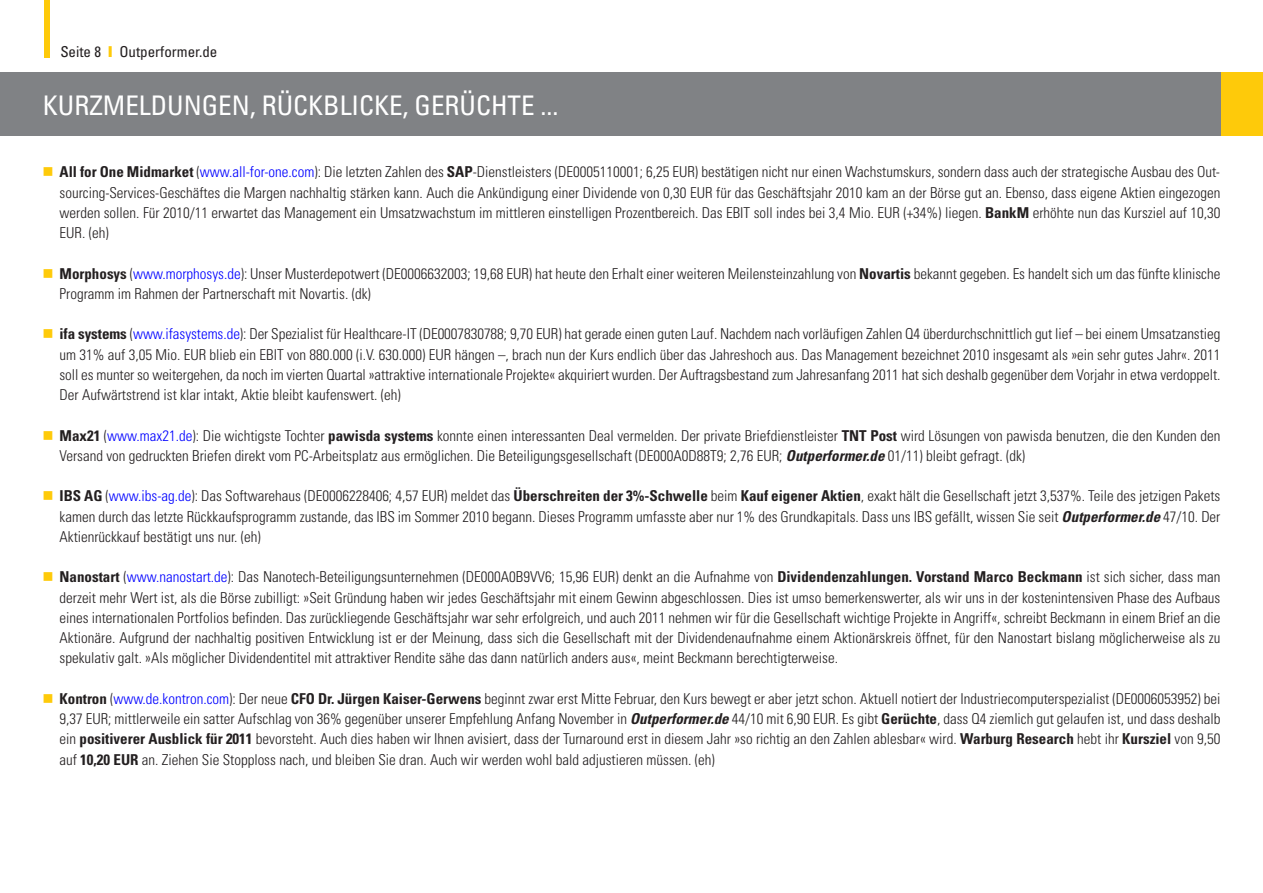
<style>
.page{position:relative;width:1263px;height:893px;background:#fff}
.page>*{position:absolute;margin:0;border:0;box-sizing:border-box;transform-origin:0 0}
.t1{font:300 condensed 79.5px "Univers";color:#feca0a}
.t2{font:condensed 27px "Univers";color:#fff}
.t3{font:300 condensed 15px/20.2px "Univers";color:#231f20;text-align:justify}
.t4{font:condensed 15px "Univers";color:#231f20}
.s1{font-weight:900;font-stretch:normal;color:#feca0a}
.s2{color:#feca0a}
.s3{font-weight:700}
.s4{color:#00f}
.s5{font-weight:700;font-style:italic}
</style>
<div class="page">
<div style="left:0;top:72px;width:1263px;height:64px;background:#feca0a"></div>
<div style="left:0;top:72px;width:1220px;height:64px;background:#808285"></div>
<h1 class="t1" style="left:38px;top:0;width:19px">I</h1>
<p class="t4" style="left:60px;top:47px;width:159px">Seite 8 <span class="s1">I</span> Outperformer.de</p>
<h2 class="t2" style="left:43px;top:96px;width:517px">KURZMELDUNGEN, RÜCKBLICKE, GERÜCHTE ...</h2>
<p class="t3" style="left:60px;top:163px;width:1162px;text-indent:-17px"><span class="s2">■</span> <span class="s3">All for One Midmarket</span> (<span class="s4">www.all-for-one.com</span>): Die letzten Zahlen des <span class="s3">SAP</span>-Dienstleisters (DE0005110001; 6,25 EUR) bestätigen nicht nur einen Wachstumskurs, sondern dass auch der strategische Ausbau des Out&shy;sourcing-Services-Geschäftes die Margen nachhaltig stärken kann. Auch die Ankündigung einer Dividende von 0,30 EUR für das Geschäftsjahr 2010 kam an der Börse gut an. Ebenso, dass eigene Aktien eingezogen werden sollen. Für 2010/11 erwartet das Management ein Umsatzwachstum im mittleren einstelligen Prozentbereich. Das EBIT soll indes bei 3,4 Mio. EUR (+34%) liegen. <span class="s3">BankM</span> erhöhte nun das Kursziel auf 10,30<br>EUR. (eh)</p>
<p class="t3" style="left:60px;top:265px;width:1162px;text-indent:-17px"><span class="s2">■</span> <span class="s3">Morphosys</span> (<span class="s4">www.morphosys.de</span>): Unser Musterdepotwert (DE0006632003; 19,68 EUR) hat heute den Erhalt einer weiteren Meilensteinzahlung von <span class="s3">Novartis</span> bekannt gegeben. Es handelt sich um das fünfte klinische<br>Programm im Rahmen der Partnerschaft mit Novartis. (dk)</p>
<p class="t3" style="left:60px;top:325px;width:1162px;text-indent:-17px"><span class="s2">■</span> <span class="s3">ifa systems</span> (<span class="s4">www.ifasystems.de</span>): Der Spezialist für Healthcare-IT (DE0007830788; 9,70 EUR) hat gerade einen guten Lauf. Nachdem nach vorläufigen Zahlen Q4 überdurchschnittlich gut lief – bei einem Umsatzanstieg um 31% auf 3,05 Mio. EUR blieb ein EBIT von 880.000 (i.V. 630.000) EUR hängen –, brach nun der Kurs endlich über das Jahreshoch aus. Das Management bezeichnet 2010 insgesamt als »ein sehr gutes Jahr«. 2011 soll es munter so weitergehen, da noch im vierten Quartal »attraktive internationale Projekte« akquiriert wurden. Der Auftragsbestand zum Jahresanfang 2011 hat sich deshalb gegenüber dem Vorjahr in etwa verdoppelt.<br>Der Aufwärtstrend ist klar intakt, Aktie bleibt kaufenswert. (eh)</p>
<p class="t3" style="left:60px;top:427px;width:1162px;text-indent:-17px"><span class="s2">■</span> <span class="s3">Max21</span> (<span class="s4">www.max21.de</span>): Die wichtigste Tochter <span class="s3">pawisda systems</span> konnte einen interessanten Deal vermelden. Der private Briefdienstleister <span class="s3">TNT Post</span> wird Lösungen von pawisda benutzen, die den Kunden den<br>Versand von gedruckten Briefen direkt vom PC-Arbeitsplatz aus ermöglichen. Die Beteiligungsgesellschaft (DE000A0D88T9; 2,76 EUR; <span class="s5">Outperformer.de</span> 01/11) bleibt gefragt. (dk)</p>
<p class="t3" style="left:60px;top:487px;width:1162px;text-indent:-17px"><span class="s2">■</span> <span class="s3">IBS AG</span> (<span class="s4">www.ibs-ag.de</span>): Das Softwarehaus (DE0006228406; 4,57 EUR) meldet das <span class="s3">Überschreiten der 3%-Schwelle</span> beim <span class="s3">Kauf eigener Aktien</span>, exakt hält die Gesellschaft jetzt 3,537%. Teile des jetzigen Pakets kamen durch das letzte Rückkaufsprogramm zustande, das IBS im Sommer 2010 begann. Dieses Programm umfasste aber nur 1% des Grundkapitals. Dass uns IBS gefällt, wissen Sie seit <span class="s5">Outperformer.de</span> 47/10. Der Aktienrückkauf bestätigt uns nur. (eh)</p>
<p class="t3" style="left:60px;top:568px;width:1162px;text-indent:-17px"><span class="s2">■</span> <span class="s3">Nanostart</span> (<span class="s4">www.nanostart.de</span>): Das Nanotech-Beteiligungsunternehmen (DE000A0B9VV6; 15,96 EUR) denkt an die Aufnahme von <span class="s3">Dividendenzahlungen. Vorstand Marco Beckmann</span> ist sich sicher, dass man derzeit mehr Wert ist, als die Börse zubilligt: »Seit Gründung haben wir jedes Geschäftsjahr mit einem Gewinn abgeschlossen. Dies ist umso bemerkenswerter, als wir uns in der kostenintensiven Phase des Aufbaus eines internationalen Portfolios befinden. Das zurückliegende Geschäftsjahr war sehr erfolgreich, und auch 2011 nehmen wir für die Gesellschaft wichtige Projekte in Angriff«, schreibt Beckmann in einem Brief an die Aktionäre. Aufgrund der nachhaltig positiven Entwicklung ist er der Meinung, dass sich die Gesellschaft mit der Dividendenaufnahme einem Aktionärskreis öffnet, für den Nanostart bislang möglicherweise als zu spekulativ galt. »Als möglicher Dividendentitel mit attraktiver Rendite sähe das dann natürlich anders aus«, meint Beckmann berechtigterweise.</p>
<p class="t3" style="left:60px;top:690px;width:1162px;text-indent:-17px"><span class="s2">■</span> <span class="s3">Kontron</span> (<span class="s4">www.de.kontron.com</span>): Der neue <span class="s3">CFO Dr. Jürgen Kaiser-Gerwens</span> beginnt zwar erst Mitte Februar, den Kurs bewegt er aber jetzt schon. Aktuell notiert der Industriecomputerspezialist (DE0006053952) bei 9,37 EUR; mittlerweile ein satter Aufschlag von 36% gegenüber unserer Empfehlung Anfang November in <span class="s5">Outperformer.de</span> 44/10 mit 6,90 EUR. Es gibt <span class="s3">Gerüchte</span>, dass Q4 ziemlich gut gelaufen ist, und dass deshalb ein <span class="s3">positiverer Ausblick für 2011</span> bevorsteht. Auch dies haben wir Ihnen avisiert, dass der Turnaround erst in diesem Jahr »so richtig an den Zahlen ablesbar« wird. <span class="s3">Warburg Research</span> hebt ihr <span class="s3">Kursziel</span> von 9,50 auf <span class="s3">10,20 EUR</span> an. Ziehen Sie Stopploss nach, und bleiben Sie dran. Auch wir werden wohl bald adjustieren müssen. (eh)</p>
</div>
